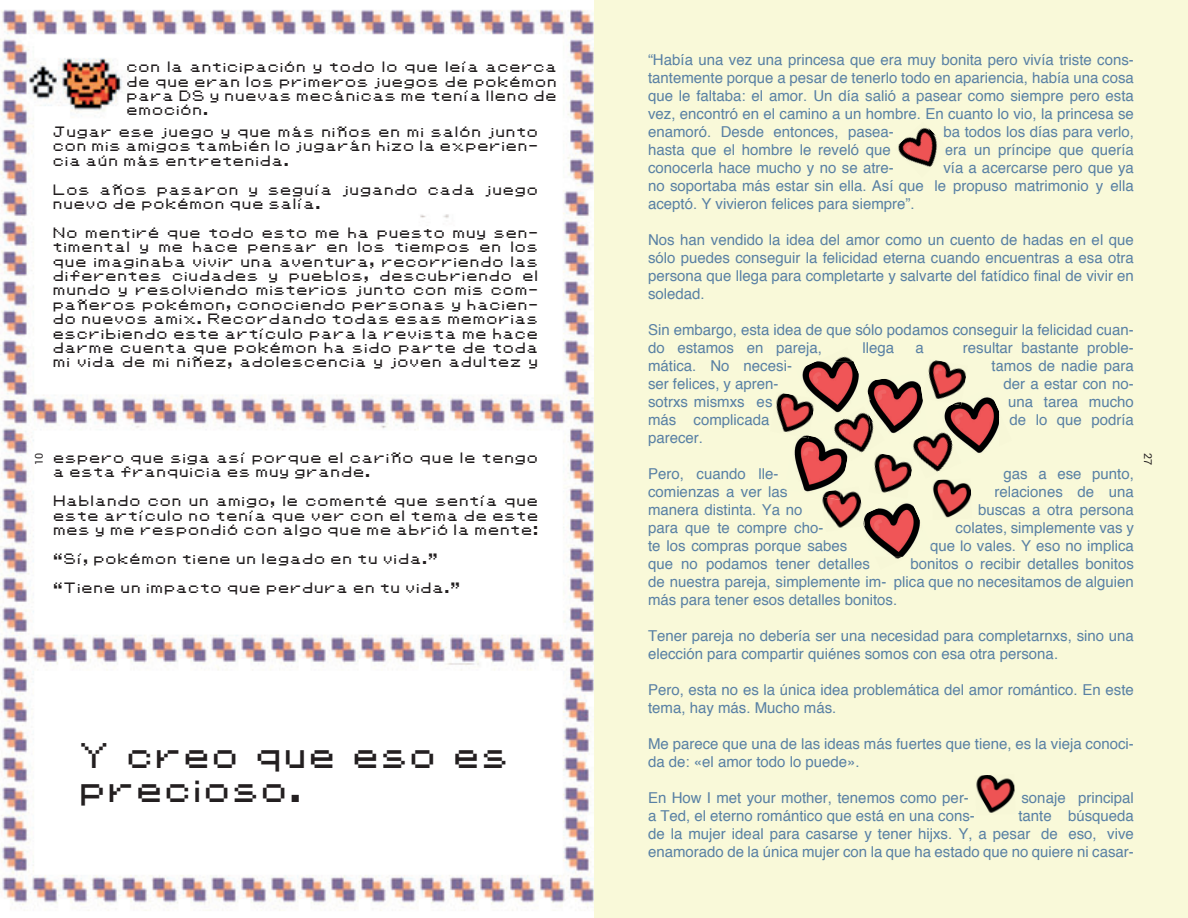
<style>
.page{position:relative;width:1188px;height:918px;background:#fff}
.page>*{position:absolute;margin:0;border:0;box-sizing:border-box;transform-origin:0 0}
.t1{font:28.5px/34.2px "Pokemon Classic";color:#231f20}
.t2{font:15px/18px "Helvetica";color:#5880a4;text-align:justify}
.t3{font:12px/14.4px "Pokemon Classic";color:#231f20;text-align:justify}
.t4{font:12px "Yantramanav";color:#231f20}
</style>
<div class="page">
<img style="left:0;top:9px;width:594px;height:902px">
<svg style="left:35px;top:454px;width:8px;height:10px"></svg>
<div style="left:594px;top:0;width:594px;height:918px;background:#f9f9d9"></div>
<img style="left:835px;top:356px;width:18px;height:5px">
<img style="left:802px;top:361px;width:57px;height:46px">
<img style="left:894px;top:557px;width:8px;height:2px">
<img style="left:864px;top:503px;width:57px;height:54px">
<img style="left:944px;top:397px;width:55px;height:56px">
<img style="left:794px;top:436px;width:53px;height:56px">
<img style="left:928px;top:361px;width:40px;height:43px">
<svg style="left:954px;top:400px;width:8px;height:5px"></svg>
<img style="left:932px;top:479px;width:40px;height:39px">
<img style="left:776px;top:393px;width:7px;height:37px">
<img style="left:783px;top:393px;width:31px;height:40px">
<svg style="left:808px;top:397px;width:8px;height:13px"></svg>
<img style="left:795px;top:435px;width:14px;height:3px">
<img style="left:874px;top:454px;width:36px;height:39px">
<img style="left:870px;top:378px;width:53px;height:56px">
<img style="left:867px;top:384px;width:4px;height:18px">
<img style="left:909px;top:427px;width:37px;height:52px">
<img style="left:944px;top:426px;width:18px;height:37px">
<img style="left:821px;top:486px;width:41px;height:42px">
<svg style="left:857px;top:515px;width:8px;height:11px"></svg>
<img style="left:820px;top:489px;width:22px;height:11px">
<img style="left:830px;top:406px;width:55px;height:55px">
<img style="left:839px;top:442px;width:11px;height:14px">
<img style="left:868px;top:414px;width:15px;height:24px">
<img style="left:976px;top:775px;width:39px;height:38px">
<img style="left:898px;top:127px;width:40px;height:40px">
<p class="t3" style="left:128px;top:61px;width:433px">con la anticipación y todo lo que leía acerca de que eran los primeros juegos de pokémon para DS y nuevas mecánicas me tenía lleno de emoción.</p>
<p class="t3" style="left:54px;top:126px;width:488px">Jugar ese juego y que más niños en mi salón junto con mis amigos también lo jugarán hizo la experien&shy;cia aún más entretenida.</p>
<p class="t3" style="left:54px;top:183px;width:488px">Los años pasaron y seguía jugando cada juego nuevo de pokémon que salía.</p>
<p class="t3" style="left:54px;top:226px;width:488px">No mentiré que todo esto me ha puesto muy sen&shy;timental y me hace pensar en los tiempos en los que imaginaba vivir una aventura, recorriendo las diferentes ciudades y pueblos, descubriendo el mundo y resolviendo misterios junto con mis com&shy;pañeros pokémon, conociendo personas y hacien&shy;do nuevos amix. Recordando todas esas memorias escribiendo este artículo para la revista me hace darme cuenta que pokémon ha sido parte de toda mi vida de mi niñez, adolescencia y joven adultez y</p>
<p class="t4" style="left:31px;top:465px;width:14px;rotate:-90deg">10</p>
<p class="t3" style="left:54px;top:452px;width:487px">espero que siga así porque el cariño que le tengo a esta franquicia es muy grande.</p>
<p class="t3" style="left:54px;top:495px;width:487px">Hablando con un amigo, le comenté que sentía que este artículo no tenía que ver con el tema de este mes y me respondió con algo que me abrió la mente:</p>
<p class="t3" style="left:54px;top:552px;width:387px">“Sí, pokémon tiene un legado en tu vida.”</p>
<p class="t3" style="left:54px;top:581px;width:409px">“Tiene un impacto que perdura en tu vida.”</p>
<h1 class="t1" style="left:81px;top:741px;width:433px">Y creo que eso es precioso.</h1>
<p class="t2" style="left:648px;top:52px;width:487px">“Había una vez una princesa que era muy bonita pero vivía triste cons&shy;tantemente porque a pesar de tenerlo todo en apariencia, había una cosa que le faltaba: el amor. Un día salió a pasear como siempre pero esta vez, encontró en el camino a un hombre. En cuanto lo vio, la princesa se enamoró. Desde entonces, pasea-</p>
<p class="t2" style="left:943px;top:124px;width:192px">ba todos los días para verlo,</p>
<p class="t2" style="left:648px;top:142px;width:244px">hasta que el hombre le reveló que</p>
<p class="t2" style="left:945px;top:142px;width:190px">era un príncipe que quería</p>
<p class="t2" style="left:648px;top:160px;width:247px">conocerla hace mucho y no se atre-</p>
<p class="t2" style="left:648px;top:160px;width:487px;text-indent:295px">vía a acercarse pero que ya no soportaba más estar sin ella. Así que le propuso matrimonio y ella aceptó. Y vivieron felices para siempre”.</p>
<p class="t2" style="left:648px;top:232px;width:487px">Nos han vendido la idea del amor como un cuento de hadas en el que sólo puedes conseguir la felicidad eterna cuando encuentras a esa otra persona que llega para completarte y salvarte del fatídico final de vivir en soledad.</p>
<p class="t2" style="left:648px;top:322px;width:487px">Sin embargo, esta idea de que sólo podamos conseguir la felicidad cuan&shy;do estamos en pareja,</p>
<p class="t2" style="left:862px;top:340px;width:33px">llega</p>
<p class="t2" style="left:916px;top:340px;width:10px">a</p>
<p class="t2" style="left:963px;top:340px;width:172px">resultar bastante proble-</p>
<p class="t2" style="left:648px;top:358px;width:145px">mática. No necesi-</p>
<p class="t2" style="left:992px;top:358px;width:144px">tamos de nadie para</p>
<p class="t2" style="left:648px;top:376px;width:132px">ser felices, y apren-</p>
<p class="t2" style="left:1003px;top:376px;width:132px">der a estar con no-</p>
<p class="t2" style="left:648px;top:394px;width:126px">sotrxs mismxs es</p>
<p class="t2" style="left:1008px;top:394px;width:127px">una tarea mucho</p>
<p class="t2" style="left:648px;top:412px;width:123px">más complicada</p>
<p class="t2" style="left:1009px;top:412px;width:126px">de lo que podría</p>
<p class="t2" style="left:648px;top:430px;width:57px">parecer.</p>
<p class="t2" style="left:648px;top:466px;width:132px">Pero, cuando lle-</p>
<p class="t2" style="left:1003px;top:466px;width:132px">gas a ese punto,</p>
<p class="t2" style="left:648px;top:484px;width:141px">comienzas a ver las</p>
<p class="t2" style="left:994px;top:484px;width:141px">relaciones de una</p>
<p class="t2" style="left:648px;top:502px;width:156px">manera distinta. Ya no</p>
<p class="t2" style="left:978px;top:502px;width:157px">buscas a otra persona</p>
<p class="t2" style="left:648px;top:520px;width:177px">para que te compre cho-</p>
<p class="t2" style="left:956px;top:520px;width:180px">colates, simplemente vas y</p>
<p class="t2" style="left:648px;top:538px;width:201px">te los compras porque sabes</p>
<p class="t2" style="left:930px;top:538px;width:205px">que lo vales. Y eso no implica</p>
<p class="t2" style="left:648px;top:556px;width:223px">que no podamos tener detalles</p>
<p class="t2" style="left:648px;top:556px;width:487px;text-indent:262px">bonitos o recibir detalles bonitos de nuestra pareja, simplemente im- plica que no necesitamos de alguien más para tener esos detalles bonitos.</p>
<p class="t2" style="left:648px;top:628px;width:487px">Tener pareja no debería ser una necesidad para completarnxs, sino una elección para compartir quiénes somos con esa otra persona.</p>
<p class="t2" style="left:648px;top:682px;width:487px">Pero, esta no es la única idea problemática del amor romántico. En este tema, hay más. Mucho más.</p>
<p class="t2" style="left:648px;top:736px;width:487px">Me parece que una de las ideas más fuertes que tiene, es la vieja conoci&shy;da de: «el amor todo lo puede».</p>
<p class="t2" style="left:648px;top:790px;width:322px">En How I met your mother, tenemos como per-</p>
<p class="t2" style="left:1021px;top:790px;width:114px">sonaje principal</p>
<p class="t2" style="left:648px;top:808px;width:328px">a Ted, el eterno romántico que está en una cons-</p>
<p class="t2" style="left:648px;top:808px;width:487px;text-indent:370px">tante búsqueda de la mujer ideal para casarse y tener hijxs. Y, a pesar de eso, vive enamorado de la única mujer con la que ha estado que no quiere ni casar-</p>
<p class="t4" style="left:1155px;top:453px;width:14px;rotate:90deg">27</p>
</div>
